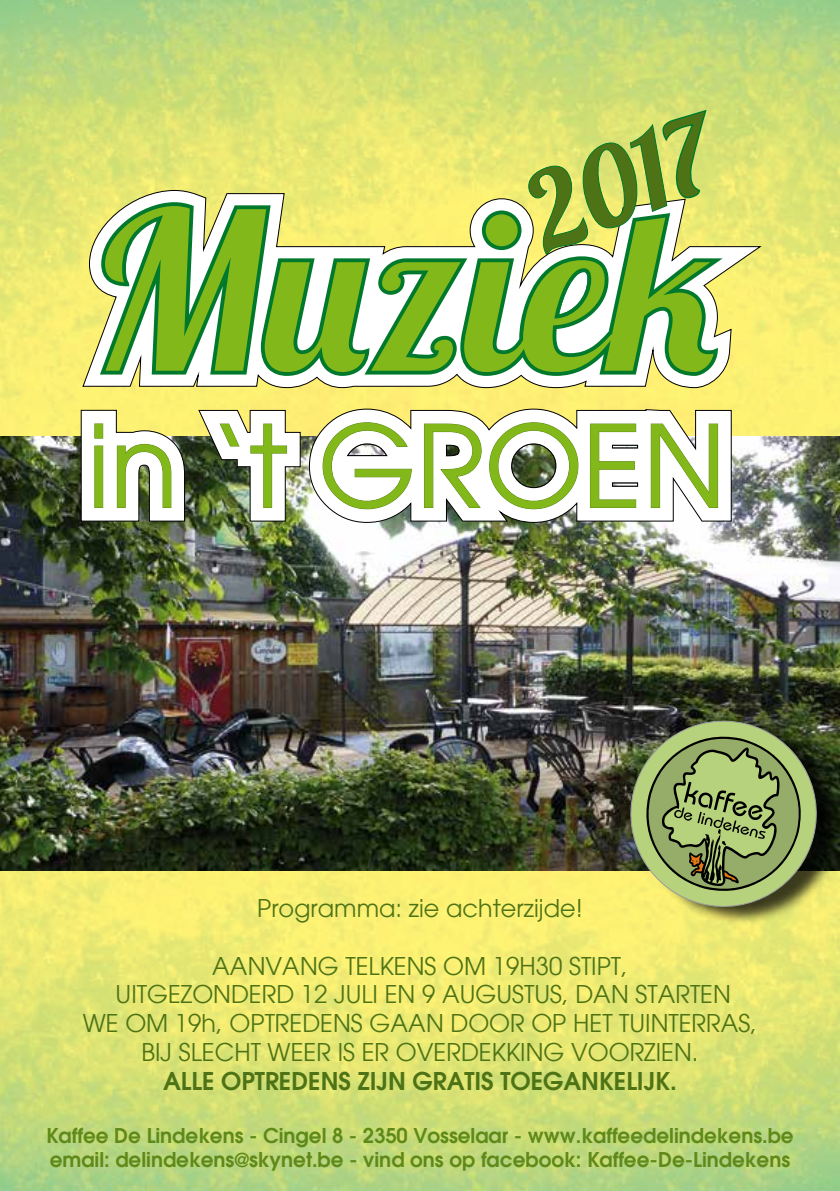
<style>
.page{position:relative;width:840px;height:1191px;background:#fff}
.page>*{position:absolute;margin:0;border:0;box-sizing:border-box;transform-origin:0 0}
.t1{font:24px/28.8px "Avant Garde";color:#4e7316;text-align:center}
.t2{font:600 24px "Avant Garde";color:#4e7316}
.t3{font:600 20px/24px "Avant Garde";color:#5f8919}
</style>
<div class="page">
<img style="left:0;top:0;width:839px;height:1191px">
<img style="left:0;top:437px;width:839px;height:433px">
<div style="left:637px;top:718px;width:202px;height:207px;background:#000;opacity:.75"></div>
<svg style="left:621px;top:711px;width:204px;height:205px;background:#717642"></svg>
<svg style="left:638px;top:728px;width:170px;height:170px;background:#8c9f5f"></svg>
<svg style="left:83px;top:190px;width:677px;height:198px"></svg>
<svg style="left:467px;top:213px;width:255px;height:163px"></svg>
<svg style="left:100px;top:202px;width:367px;height:174px"></svg>
<svg style="left:199px;top:410px;width:101px;height:111px"></svg>
<svg style="left:81px;top:410px;width:103px;height:111px"></svg>
<svg style="left:309px;top:409px;width:422px;height:113px"></svg>
<svg style="left:95px;top:423px;width:622px;height:86px"></svg>
<svg style="left:481px;top:109px;width:226px;height:146px;background:#b5c865"></svg>
<p class="t1" style="left:257px;top:894px;width:327px">Programma: zie achterzijde!</p>
<p class="t1" style="left:83px;top:951px;width:675px">AANVANG TELKENS OM 19H30 STIPT,<br>UITGEZONDERD 12 JULI EN 9 AUGUSTUS, DAN STARTEN<br>WE OM 19h, OPTREDENS GAAN DOOR OP HET TUINTERRAS, BIJ SLECHT WEER IS ER OVERDEKKING VOORZIEN.</p>
<p class="t2" style="left:163px;top:1065px;width:515px">ALLE OPTREDENS ZIJN GRATIS TOEGANKELIJK.</p>
<p class="t3" style="left:46px;top:1123px;width:748px">Kaffee De Lindekens - Cingel 8 - 2350 Vosselaar - www.kaffeedelindekens.be email: delindekens@skynet.be - vind ons op facebook: Kaffee-De-Lindekens</p>
</div>
